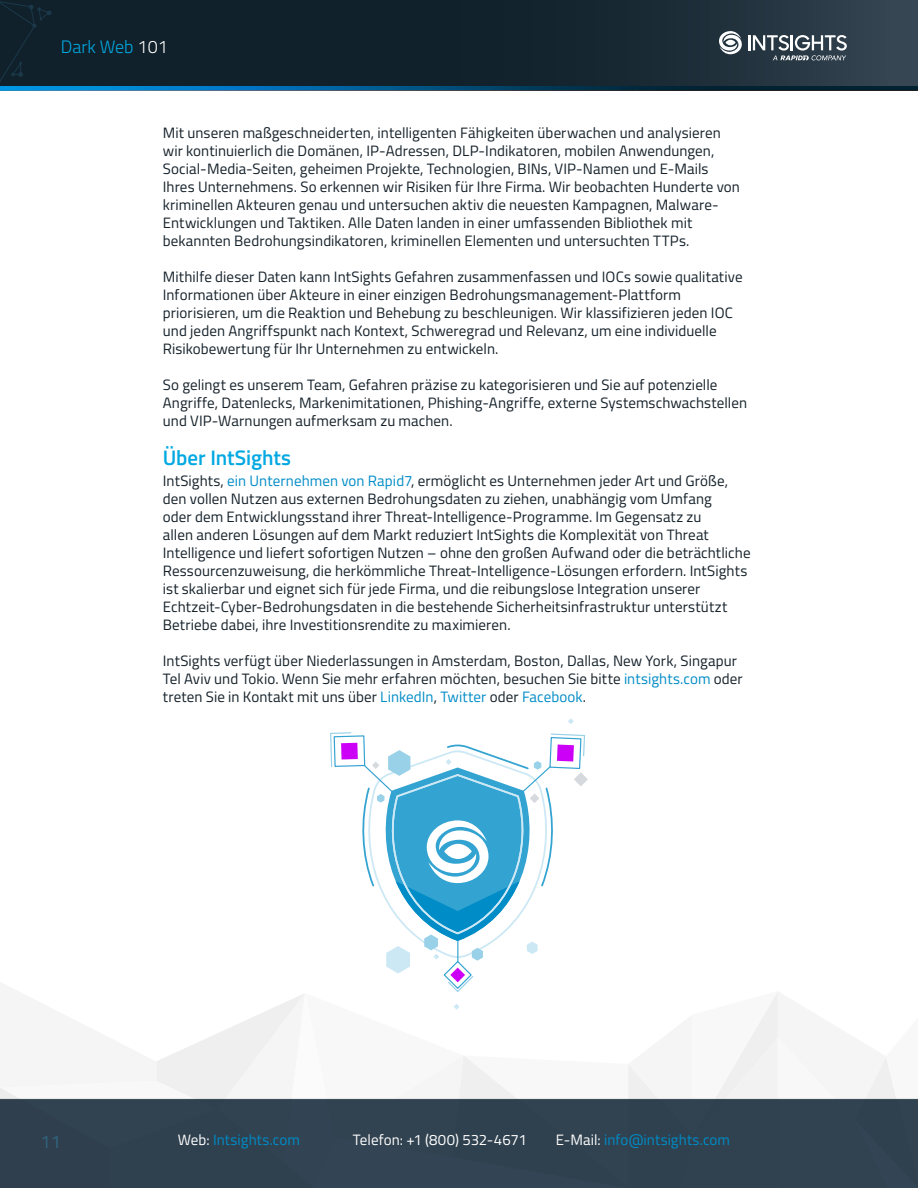
<style>
.page{position:relative;width:918px;height:1188px;background:#fff}
.page>*{position:absolute;margin:0;border:0;box-sizing:border-box;transform-origin:0 0}
.Body{font:600 21px "Titillium Web";letter-spacing:-.005em;color:#00a8e2}
.t1{font:300 18px "Titillium Web";color:#00a8e2}
.t2{font:18px "Titillium Web";color:#316481}
.Body-2{font:15px/18px "Titillium Web";letter-spacing:.005em;color:#15212a}
.Body-3{font:15px "Titillium Web";letter-spacing:.005em;color:#008cc7}
.Body-4{font:15px "Titillium Web";letter-spacing:.005em;color:#fff}
.s1{color:#fff}
.s2{color:#008cc7}
</style>
<div class="page">
<div style="left:0;top:0;width:918px;height:87px;background:linear-gradient(to right,#05161f,#2a3a46)"></div>
<hr style="left:0;top:87px;width:918px;height:3px;background:#008cc7">
<svg style="left:0;top:1px;width:52px;height:85px;background:#10222c"></svg>
<hr style="left:748px;top:35px;width:3px;height:15px;background:#fff">
<svg style="left:719px;top:31px;width:23px;height:23px"></svg>
<svg style="left:753px;top:35px;width:94px;height:25px"></svg>
<svg style="left:568px;top:718px;width:6px;height:6px"></svg>
<svg style="left:0;top:732px;width:896px;height:366px"></svg>
<div style="left:0;top:1098px;width:918px;height:90px;background:#314250"></div>
<p class="t1" style="left:61px;top:34px;width:109px">Dark Web <span class="s1">101</span></p>
<p class="Body-2" style="left:163px;top:124px;width:579px">Mit unseren maßgeschneiderten, intelligenten Fähigkeiten überwachen und analysieren wir kontinuierlich die Domänen, IP-Adressen, DLP-Indikatoren, mobilen Anwendungen, Social-Media-Seiten, geheimen Projekte, Technologien, BINs, VIP-Namen und E-Mails Ihres Unternehmens. So erkennen wir Risiken für Ihre Firma. Wir beobachten Hunderte von kriminellen Akteuren genau und untersuchen aktiv die neuesten Kampagnen, Malware-Entwicklungen und Taktiken. Alle Daten landen in einer umfassenden Bibliothek mit bekannten Bedrohungsindikatoren, kriminellen Elementen und untersuchten TTPs.</p>
<p class="Body-2" style="left:163px;top:268px;width:581px">Mithilfe dieser Daten kann IntSights Gefahren zusammenfassen und IOCs sowie qualitative Informationen über Akteure in einer einzigen Bedrohungsmanagement-Plattform priorisieren, um die Reaktion und Behebung zu beschleunigen. Wir klassifizieren jeden IOC und jeden Angriffspunkt nach Kontext, Schweregrad und Relevanz, um eine individuelle Risikobewertung für Ihr Unternehmen zu entwickeln.</p>
<p class="Body-2" style="left:163px;top:376px;width:586px">So gelingt es unserem Team, Gefahren präzise zu kategorisieren und Sie auf potenzielle<br>Angriffe, Datenlecks, Markenimitationen, Phishing-Angriffe, externe Systemschwachstellen und VIP-Warnungen aufmerksam zu machen.</p>
<p class="Body" style="left:163px;top:442px;width:130px">Über IntSights</p>
<p class="Body-2" style="left:163px;top:472px;width:589px">IntSights, <span class="s2">ein Unternehmen von Rapid7</span>, ermöglicht es Unternehmen jeder Art und Größe, den vollen Nutzen aus externen Bedrohungsdaten zu ziehen, unabhängig vom Umfang<br>oder dem Entwicklungsstand ihrer Threat-Intelligence-Programme. Im Gegensatz zu<br>allen anderen Lösungen auf dem Markt reduziert IntSights die Komplexität von Threat Intelligence und liefert sofortigen Nutzen – ohne den großen Aufwand oder die beträchtliche Ressourcenzuweisung, die herkömmliche Threat-Intelligence-Lösungen erfordern. IntSights ist skalierbar und eignet sich für jede Firma, und die reibungslose Integration unserer Echtzeit-Cyber-Bedrohungsdaten in die bestehende Sicherheitsinfrastruktur unterstützt Betriebe dabei, ihre Investitionsrendite zu maximieren.</p>
<p class="Body-2" style="left:163px;top:652px;width:581px">IntSights verfügt über Niederlassungen in Amsterdam, Boston, Dallas, New York, Singapur<br>Tel Aviv und Tokio. Wenn Sie mehr erfahren möchten, besuchen Sie bitte <span class="s2">intsights.com</span> oder treten Sie in Kontakt mit uns über <span class="s2">LinkedIn</span>, <span class="s2">Twitter</span> oder <span class="s2">Facebook</span>.</p>
<p class="t2" style="left:41px;top:1129px;width:22px">11</p>
<p class="Body-3" style="left:178px;top:1128px;width:124px"><span class="s1">Web:</span> Intsights.com</p>
<p class="Body-4" style="left:353px;top:1128px;width:176px">Telefon: +1 (800) 532-4671</p>
<p class="Body-3" style="left:556px;top:1128px;width:176px"><span class="s1">E-Mail:</span> info@intsights.com</p>
</div>
